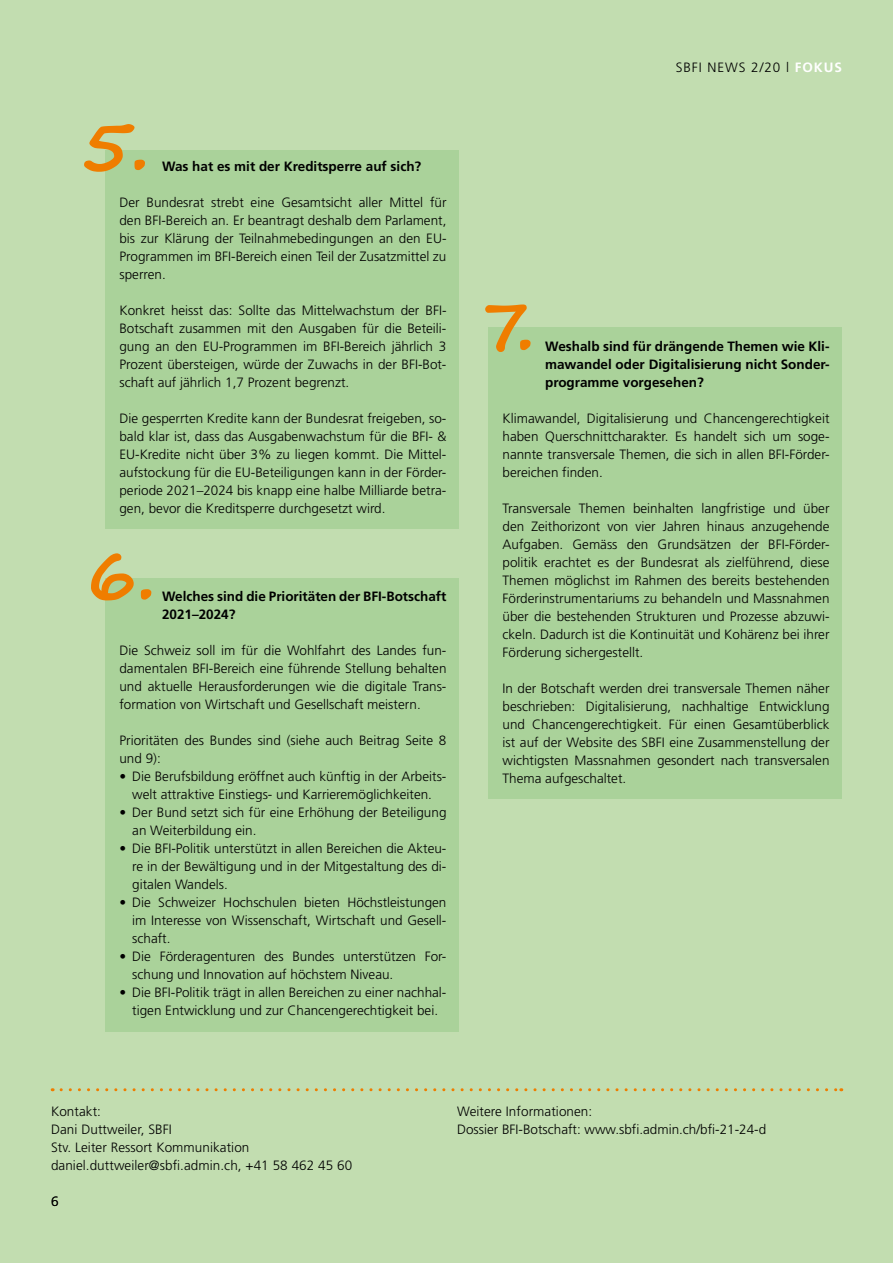
<style>
.page{position:relative;width:893px;height:1263px;background:#c2ddb0}
.page>*{position:absolute;margin:0;border:0;box-sizing:border-box;transform-origin:0 0}
.t1{font:700 72px "Segoe Script";color:#ef7d00}
.t2{font:300 13.5px/18px "Frutiger LT Std";color:#000;text-align:justify}
.t3{font:700 13.5px/18px "Frutiger LT Std";color:#000}
.t4{font:300 13.5px "Frutiger LT Std";letter-spacing:.07em;color:#000}
.s1{font-weight:700;color:#fff}
</style>
<div class="page">
<div style="left:105px;top:150px;width:354px;height:379px;background:#aad29a"></div>
<div style="left:105px;top:578px;width:354px;height:454px;background:#aad29a"></div>
<div style="left:488px;top:327px;width:354px;height:472px;background:#aad29a"></div>
<svg style="left:61px;top:1088px;width:781px;height:3px"></svg>
<p class="t1" style="left:80px;top:87px;width:71px">5.</p>
<p class="t3" style="left:162px;top:158px;width:261px">Was hat es mit der Kreditsperre auf sich?</p>
<p class="t2" style="left:119px;top:194px;width:329px">Der Bundesrat strebt eine Gesamtsicht aller Mittel für den BFI-Bereich an. Er beantragt deshalb dem Parlament, bis zur Klärung der Teilnahmebedingungen an den EU-Programmen im BFI-Bereich einen Teil der Zusatzmittel zu sperren.</p>
<p class="t2" style="left:119px;top:302px;width:328px">Konkret heisst das: Sollte das Mittelwachstum der BFI-Botschaft zusammen mit den Ausgaben für die Beteili&shy;gung an den EU-Programmen im BFI-Bereich jährlich 3<br>Prozent übersteigen, würde der Zuwachs in der BFI-Bot&shy;schaft auf jährlich 1,7 Prozent begrenzt.</p>
<p class="t2" style="left:119px;top:410px;width:329px">Die gesperrten Kredite kann der Bundesrat freigeben, so&shy;bald klar ist, dass das Ausgabenwachstum für die BFI- &amp; EU-Kredite nicht über 3% zu liegen kommt. Die Mittel&shy;aufstockung für die EU-Beteiligungen kann in der Förder&shy;periode 2021–2024 bis knapp eine halbe Milliarde betra&shy;gen, bevor die Kreditsperre durchgesetzt wird.</p>
<p class="t1" style="left:86px;top:517px;width:71px">6.</p>
<p class="t3" style="left:162px;top:587px;width:286px">Welches sind die Prioritäten der BFI-Botschaft<br>2021–2024?</p>
<p class="t2" style="left:119px;top:641px;width:328px">Die Schweiz soll im für die Wohlfahrt des Landes fun&shy;damentalen BFI-Bereich eine führende Stellung behalten und aktuelle Herausforderungen wie die digitale Trans&shy;formation von Wirtschaft und Gesellschaft meistern.</p>
<p class="t2" style="left:119px;top:731px;width:328px">Prioritäten des Bundes sind (siehe auch Beitrag Seite 8 und 9):</p>
<p class="t2" style="left:119px;top:767px;width:328px;text-align:center">• Die Berufsbildung eröffnet auch künftig in der Arbeits&shy;welt attraktive Einstiegs- und Karrieremöglichkeiten.</p>
<p class="t2" style="left:132px;top:803px;width:316px;text-indent:-13px">• Der Bund setzt sich für eine Erhöhung der Beteiligung an Weiterbildung ein.</p>
<p class="t2" style="left:132px;top:839px;width:316px;text-indent:-13px">• Die BFI-Politik unterstützt in allen Bereichen die Akteu&shy;re in der Bewältigung und in der Mitgestaltung des di&shy;gitalen Wandels.</p>
<p class="t2" style="left:132px;top:893px;width:316px;text-indent:-13px">• Die Schweizer Hochschulen bieten Höchstleistungen im Interesse von Wissenschaft, Wirtschaft und Gesell&shy;schaft.</p>
<p class="t2" style="left:132px;top:947px;width:316px;text-indent:-13px">• Die Förderagenturen des Bundes unterstützen For&shy;schung und Innovation auf höchstem Niveau.</p>
<p class="t2" style="left:119px;top:983px;width:328px;text-align:center">• Die BFI-Politik trägt in allen Bereichen zu einer nachhal&shy;tigen Entwicklung und zur Chancengerechtigkeit bei.</p>
<p class="t4" style="left:676px;top:60px;width:168px">SBFI NEWS 2/20 l <span class="s1">FOKUS</span></p>
<p class="t1" style="left:479px;top:267px;width:57px">7.</p>
<p class="t3" style="left:545px;top:337px;width:286px;text-align:justify">Weshalb sind für drängende Themen wie Kli&shy;mawandel oder Digitalisierung nicht Sonder&shy;programme vorgesehen?</p>
<p class="t2" style="left:503px;top:409px;width:328px">Klimawandel, Digitalisierung und Chancengerechtigkeit haben Querschnittcharakter. Es handelt sich um soge&shy;nannte transversale Themen, die sich in allen BFI-Förder&shy;bereichen finden.</p>
<p class="t2" style="left:503px;top:499px;width:328px">Transversale Themen beinhalten langfristige und über den Zeithorizont von vier Jahren hinaus anzugehende Aufgaben. Gemäss den Grundsätzen der BFI-Förder&shy;politik erachtet es der Bundesrat als zielführend, diese Themen möglichst im Rahmen des bereits bestehenden Förderinstrumentariums zu behandeln und Massnahmen über die bestehenden Strukturen und Prozesse abzuwi&shy;ckeln. Dadurch ist die Kontinuität und Kohärenz bei ihrer Förderung sichergestellt.</p>
<p class="t2" style="left:503px;top:679px;width:328px">In der Botschaft werden drei transversale Themen näher beschrieben: Digitalisierung, nachhaltige Entwicklung und Chancengerechtigkeit. Für einen Gesamtüberblick ist auf der Website des SBFI eine Zusammenstellung der wichtigsten Massnahmen gesondert nach transversalen Thema aufgeschaltet.</p>
<p class="t2" style="left:51px;top:1103px;width:303px;text-align:left">Kontakt:<br>Dani Duttweiler, SBFI<br>Stv. Leiter Ressort Kommunikation daniel.duttweiler@sbfi.admin.ch, +41 58 462 45 60</p>
<p class="t2" style="left:457px;top:1103px;width:311px">Weitere Informationen:<br>Dossier BFI-Botschaft: www.sbfi.admin.ch/bfi-21-24-d</p>
<p class="t2" style="left:51px;top:1193px;width:9px">6</p>
</div>
